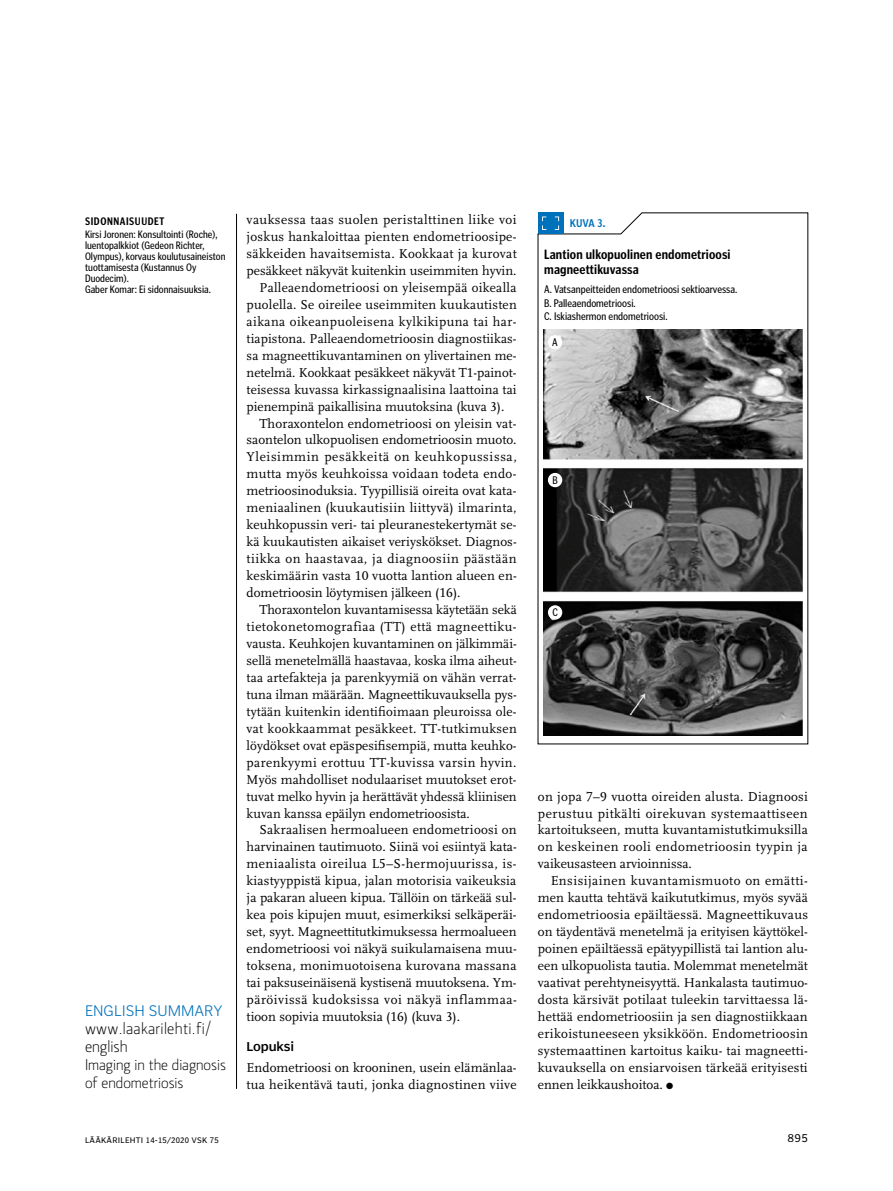
<style>
.page{position:relative;width:893px;height:1191px;background:#fff}
.page>*{position:absolute;margin:0;border:0;box-sizing:border-box;transform-origin:0 0}
.t1{font:300 16.5px/18px "Section";letter-spacing:.02em;color:#000}
.t2{font:300 15.75px/18px "Section";color:#000}
.t3{font:300 15.75px "Poynter Gothic Text";color:#0071bb}
.t4{font:13.5px/17px "Scala LF";letter-spacing:.01em;color:#000;text-align:justify}
.t5{font:13.5px "Scala LF";letter-spacing:.03em;color:#000}
.t6{font:13.5px "Scala LF";letter-spacing:.035em;color:#000}
.t7{font:700 13.5px/15px "Poynter Gothic Text Cond";color:#000}
.t8{font:13.5px "Scala LF";letter-spacing:.045em;color:#000}
.t9{font:12px "Poynter Agate Two";letter-spacing:-.01em;color:#000}
.t10{font:11.25px/13.5px "Poynter Gothic Text Cond";color:#000}
.t11{font:10.95px/10.9px "Poynter Gothic Text Cond";color:#000}
.t12{font:700 10.95px "Poynter Gothic Text Cond";letter-spacing:.05em;color:#000}
.t13{font:10.5px "Poynter Agate Two Comp";color:#0071bb}
.t14{font:10.5px "Poynter Agate Zero";color:#000}
.t15{font:7.5px "Poynter Agate Zero";letter-spacing:.03em;color:#000}
</style>
<div class="page">
<hr style="left:236px;top:214px;width:1px;height:875px;background:#000">
<svg style="left:538px;top:212px;width:270px;height:532px"></svg>
<div style="left:538px;top:213px;width:25px;height:21px;background:#0071bb"></div>
<svg style="left:542px;top:216px;width:17px;height:14px"></svg>
<img style="left:543px;top:330px;width:259px;height:405px">
<div style="left:548px;top:335px;width:14px;height:14px;background:#fff;border-radius:50%"></div>
<div style="left:548px;top:473px;width:14px;height:14px;background:#fff;border-radius:50%"></div>
<div style="left:548px;top:605px;width:14px;height:14px;background:#fff;border-radius:50%"></div>
<p class="t12" style="left:85px;top:215px;width:81px">Sidonnaisuudet</p>
<p class="t11" style="left:85px;top:229px;width:142px">Kirsi Joronen: Konsultointi (Roche), luentopalkkiot (Gedeon Richter,<br>Olympus), korvaus koulutusaineiston tuottamisesta (Kustannus Oy<br>Duodecim).<br>Gaber Komar: Ei sidonnaisuuksia.</p>
<p class="t3" style="left:85px;top:1001px;width:139px">ENGLISH SUMMARY</p>
<p class="t1" style="left:85px;top:1019px;width:127px">www.laakarilehti.fi/ english</p>
<p class="t2" style="left:85px;top:1055px;width:142px">Imaging in the diagnosis of endometriosis</p>
<p class="t5" style="left:247px;top:212px;width:271px">vauksessa taas suolen peristalttinen liike voi</p>
<p class="t4" style="left:247px;top:228px;width:271px">joskus hankaloittaa pienten endometrioosipe-</p>
<p class="t4" style="left:247px;top:245px;width:272px">säkkeiden havaitsemista. Kookkaat ja kurovat</p>
<p class="t4" style="left:247px;top:262px;width:271px">pesäkkeet näkyvät kuitenkin useimmiten hyvin.</p>
<p class="t4" style="left:259px;top:279px;width:259px">Palleaendometrioosi on yleisempää oikealla</p>
<p class="t4" style="left:247px;top:296px;width:272px">puolella. Se oireilee useimmiten kuukautisten</p>
<p class="t5" style="left:247px;top:314px;width:271px">aikana oikeanpuoleisena kylkikipuna tai har-</p>
<p class="t4" style="left:247px;top:330px;width:271px">tiapistona. Palleaendometrioosin diagnostiikas-</p>
<p class="t4" style="left:247px;top:347px;width:271px">sa magneettikuvantaminen on ylivertainen me-</p>
<p class="t4" style="left:247px;top:364px;width:271px">netelmä. Kookkaat pesäkkeet näkyvät T1-painot-</p>
<p class="t4" style="left:247px;top:381px;width:272px">teisessa kuvassa kirkassignaalisina laattoina tai</p>
<p class="t4" style="left:247px;top:398px;width:259px">pienempinä paikallisina muutoksina (kuva 3).</p>
<p class="t4" style="left:259px;top:415px;width:259px">Thoraxontelon endometrioosi on yleisin vat-</p>
<p class="t4" style="left:247px;top:432px;width:272px">saontelon ulkopuolisen endometrioosin muoto.</p>
<p class="t8" style="left:247px;top:450px;width:272px">Yleisimmin pesäkkeitä on keuhkopussissa,</p>
<p class="t4" style="left:247px;top:466px;width:272px">mutta myös keuhkoissa voidaan todeta endo-</p>
<p class="t4" style="left:247px;top:483px;width:271px">metrioosinoduksia. Tyypillisiä oireita ovat kata-</p>
<p class="t4" style="left:247px;top:500px;width:272px">meniaalinen (kuukautisiin liittyvä) ilmarinta,</p>
<p class="t4" style="left:247px;top:516px;width:271px">keuhkopussin veri- tai pleuranestekertymät se-</p>
<p class="t4" style="left:247px;top:533px;width:272px">kä kuukautisten aikaiset veriyskökset. Diagnos-</p>
<p class="t6" style="left:247px;top:551px;width:271px">tiikka on haastavaa, ja diagnoosiin päästään</p>
<p class="t4" style="left:247px;top:567px;width:272px">keskimäärin vasta 10 vuotta lantion alueen en-</p>
<p class="t4" style="left:247px;top:584px;width:215px">dometrioosin löytymisen jälkeen (16).</p>
<p class="t4" style="left:259px;top:601px;width:259px">Thoraxontelon kuvantamisessa käytetään sekä</p>
<p class="t6" style="left:247px;top:619px;width:271px">tietokonetomografiaa (TT) että magneettiku-</p>
<p class="t4" style="left:247px;top:635px;width:272px">vausta. Keuhkojen kuvantaminen on jälkimmäi-</p>
<p class="t4" style="left:247px;top:652px;width:272px">sellä menetelmällä haastavaa, koska ilma aiheut-</p>
<p class="t4" style="left:247px;top:669px;width:271px">taa artefakteja ja parenkyymiä on vähän verrat-</p>
<p class="t4" style="left:247px;top:686px;width:272px">tuna ilman määrään. Magneettikuvauksella pys-</p>
<p class="t4" style="left:247px;top:703px;width:271px">tytään kuitenkin identifioimaan pleuroissa ole-</p>
<p class="t4" style="left:247px;top:720px;width:272px">vat kookkaammat pesäkkeet. TT-tutkimuksen</p>
<p class="t4" style="left:247px;top:737px;width:271px">löydökset ovat epäspesifisempiä, mutta keuhko-</p>
<p class="t5" style="left:247px;top:755px;width:271px">parenkyymi erottuu TT-kuvissa varsin hyvin.</p>
<p class="t4" style="left:247px;top:771px;width:271px">Myös mahdolliset nodulaariset muutokset erot-</p>
<p class="t4" style="left:247px;top:788px;width:271px">tuvat melko hyvin ja herättävät yhdessä kliinisen</p>
<p class="t4" style="left:247px;top:805px;width:225px">kuvan kanssa epäilyn endometrioosista.</p>
<p class="t4" style="left:259px;top:822px;width:259px">Sakraalisen hermoalueen endometrioosi on</p>
<p class="t4" style="left:247px;top:838px;width:272px">harvinainen tautimuoto. Siinä voi esiintyä kata-</p>
<p class="t5" style="left:247px;top:856px;width:271px">meniaalista oireilua L5–S-hermojuurissa, is-</p>
<p class="t4" style="left:247px;top:872px;width:271px">kiastyyppistä kipua, jalan motorisia vaikeuksia</p>
<p class="t4" style="left:247px;top:889px;width:271px">ja pakaran alueen kipua. Tällöin on tärkeää sul-</p>
<p class="t4" style="left:247px;top:906px;width:271px">kea pois kipujen muut, esimerkiksi selkäperäi-</p>
<p class="t4" style="left:247px;top:923px;width:271px">set, syyt. Magneettitutkimuksessa hermoalueen</p>
<p class="t4" style="left:247px;top:940px;width:272px">endometrioosi voi näkyä suikulamaisena muu-</p>
<p class="t4" style="left:247px;top:957px;width:271px">toksena, monimuotoisena kurovana massana</p>
<p class="t4" style="left:247px;top:974px;width:272px">tai paksuseinäisenä kystisenä muutoksena. Ym-</p>
<p class="t6" style="left:247px;top:992px;width:272px">päröivissä kudoksissa voi näkyä inflammaa-</p>
<p class="t4" style="left:247px;top:1008px;width:215px">tioon sopivia muutoksia (16) (kuva 3).</p>
<p class="t9" style="left:247px;top:1039px;width:49px">Lopuksi</p>
<p class="t4" style="left:247px;top:1059px;width:272px">Endometrioosi on krooninen, usein elämänlaa&shy;tua heikentävä tauti, jonka diagnostinen viive</p>
<p class="t13" style="left:570px;top:217px;width:37px">KUVA 3.</p>
<p class="t7" style="left:544px;top:247px;width:188px">Lantion ulkopuolinen endometrioosi magneettikuvassa</p>
<p class="t10" style="left:544px;top:282px;width:195px">A. Vatsanpeitteiden endometrioosi sektioarvessa.<br>B. Palleaendometrioosi.<br>C. Iskiashermon endometrioosi.</p>
<p class="t10" style="left:552px;top:335px;width:7px">A</p>
<p class="t10" style="left:552px;top:473px;width:7px">B</p>
<p class="t10" style="left:552px;top:606px;width:7px">C</p>
<p class="t4" style="left:538px;top:788px;width:272px">on jopa 7–9 vuotta oireiden alusta. Diagnoosi perustuu pitkälti oirekuvan systemaattiseen kartoitukseen, mutta kuvantamistutkimuksilla on keskeinen rooli endometrioosin tyypin ja vaikeusasteen arvioinnissa.</p>
<p class="t4" style="left:538px;top:872px;width:272px;text-indent:13px">Ensisijainen kuvantamismuoto on emätti&shy;men kautta tehtävä kaikututkimus, myös syvää endometrioosia epäiltäessä. Magneettikuvaus on täydentävä menetelmä ja erityisen käyttökel&shy;poinen epäiltäessä epätyypillistä tai lantion alu&shy;een ulkopuolista tautia. Molemmat menetelmät vaativat perehtyneisyyttä. Hankalasta tautimuo&shy;dosta kärsivät potilaat tuleekin tarvittaessa lä&shy;hettää endometrioosiin ja sen diagnostiikkaan erikoistuneeseen yksikköön. Endometrioosin systemaattinen kartoitus kaiku- tai magneetti&shy;kuvauksella on ensiarvoisen tärkeää erityisesti ennen leikkaushoitoa. ●</p>
<p class="t15" style="left:85px;top:1135px;width:135px">LÄÄKÄRILEHTI 14-15/2020 VSK 75</p>
<p class="t14" style="left:788px;top:1132px;width:22px">895</p>
</div>
